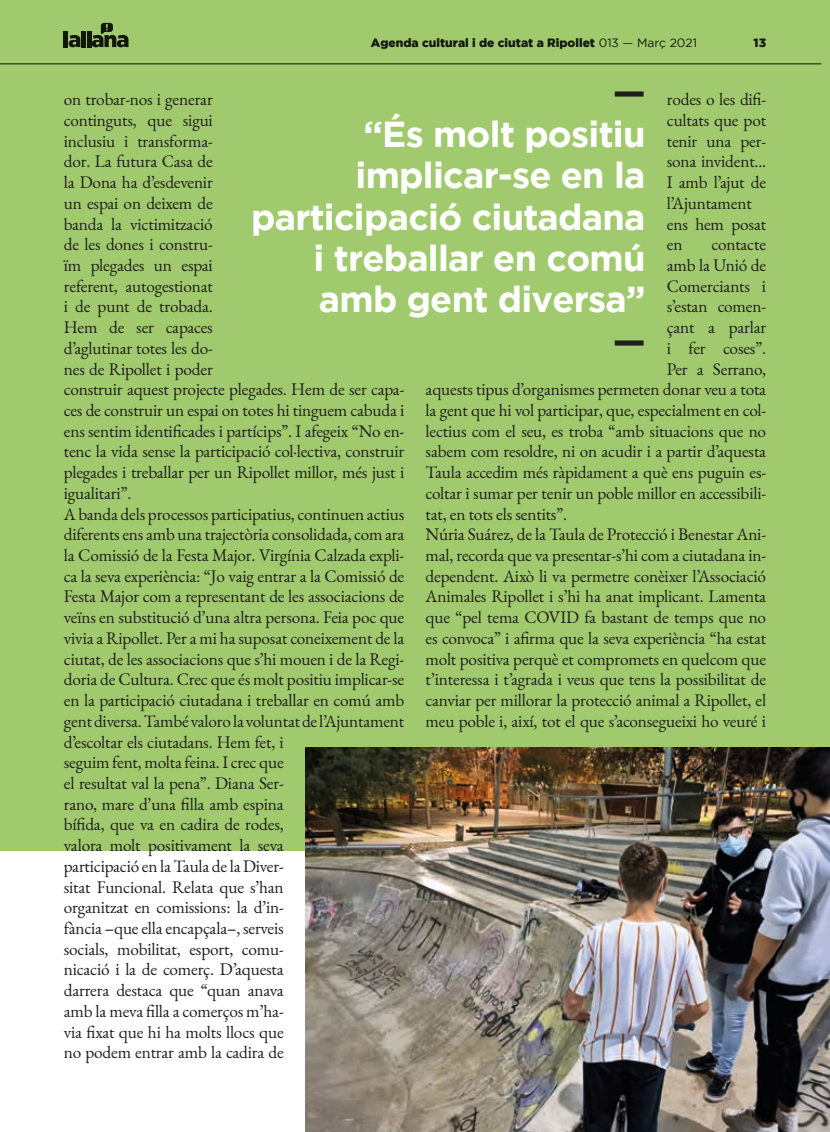
<style>
.page{position:relative;width:830px;height:1132px;background:#fff}
.page>*{position:absolute;margin:0;border:0;box-sizing:border-box;transform-origin:0 0}
.t1{font:700 36px/41.4px "Gotham";letter-spacing:-.02em;color:#fff;text-align:right}
.t2{font:700 36px "Gotham";color:#1d1d1b}
.t3{font:17.25px/20.7px "EB Garamond";letter-spacing:-.01em;color:#1d1d1b}
.t4{font:900 12px "Gotham";color:#1d1d1b}
.s1{font-weight:400}
</style>
<div class="page">
<div style="left:0;top:0;width:829px;height:850px;background:#a1ca6e"></div>
<img style="left:305px;top:747px;width:524px;height:384px">
<p class="t4" style="left:370px;top:36px;width:327px">Agenda cultural i de ciutat a Ripollet <span class="s1">013 — Març 2021</span></p>
<p class="t4" style="left:753px;top:36px;width:14px">13</p>
<h1 class="t2" style="left:613px;top:72px;width:34px">—</h1>
<h1 class="t1" style="left:251px;top:112px;width:395px">“És molt positiu implicar-se en la participació ciutadana i treballar en comú amb gent diversa”</h1>
<h1 class="t2" style="left:613px;top:320px;width:34px">—</h1>
<p class="t3" style="left:64px;top:89px;width:342px">on trobar-nos i generar<br>continguts, que sigui<br>inclusiu i transforma-<br>dor. La futura Casa de<br>la Dona ha d’esdevenir<br>un espai on deixem de<br>banda la victimització<br>de les dones i constru-<br>ïm plegades un espai<br>referent, autogestionat<br>i de punt de trobada.<br>Hem de ser capaces<br>d’aglutinar totes les do-<br>nes de Ripollet i poder<br>construir aquest projecte plegades. Hem de ser capa&shy;ces de construir un espai on totes hi tinguem cabuda i ens sentim identificades i partícips”. I afegeix “No en&shy;tenc la vida sense la participació col·lectiva, construir plegades i treballar per un Ripollet millor, més just i igualitari”.<br>A banda dels processos participatius, continuen actius diferents ens amb una trajectòria consolidada, com ara la Comissió de la Festa Major. Virgínia Calzada expli&shy;ca la seva experiència: “Jo vaig entrar a la Comissió de Festa Major com a representant de les associacions de veïns en substitució d’una altra persona. Feia poc que vivia a Ripollet. Per a mi ha suposat coneixement de la ciutat, de les associacions que s’hi mouen i de la Regi&shy;doria de Cultura. Crec que és molt positiu implicar-se en la participació ciutadana i treballar en comú amb gent diversa. També valoro la voluntat de l’Ajuntament d’escoltar els ciutadans. Hem fet, i<br>seguim fent, molta feina. I crec que<br>el resultat val la pena”. Diana Ser-<br>rano, mare d’una filla amb espina<br>bífida, que va en cadira de rodes,<br>valora molt positivament la seva<br>participació en la Taula de la Diver-<br>sitat Funcional. Relata que s’han<br>organitzat en comissions: la d’in-<br>fància –que ella encapçala–, serveis<br>socials, mobilitat, esport, comu-<br>nicació i la de comerç. D’aquesta<br>darrera destaca que “quan anava<br>amb la meva filla a comerços m’ha-<br>via fixat que hi ha molts llocs que<br>no podem entrar amb la cadira de</p>
<p class="t3" style="left:666px;top:89px;width:101px">rodes o les difi&shy;cultats que pot tenir una per&shy;sona invident...<br>I amb l’ajut de l’Ajuntament ens hem posat en</p>
<p class="t3" style="left:711px;top:234px;width:56px">contacte</p>
<p class="t3" style="left:666px;top:255px;width:101px">amb la Unió de</p>
<p class="t3" style="left:666px;top:275px;width:101px">Comerciants i</p>
<p class="t3" style="left:666px;top:296px;width:101px">s’estan comen-</p>
<p class="t3" style="left:666px;top:317px;width:101px">çant a parlar</p>
<p class="t3" style="left:666px;top:338px;width:101px">i fer coses”.</p>
<p class="t3" style="left:666px;top:358px;width:101px">Per a Serrano,</p>
<p class="t3" style="left:425px;top:379px;width:342px">aquests tipus d’organismes permeten donar veu a tota</p>
<p class="t3" style="left:425px;top:400px;width:340px">la gent que hi vol participar, que, especialment en col·</p>
<p class="t3" style="left:425px;top:420px;width:342px">lectius com el seu, es troba “amb situacions que no</p>
<p class="t3" style="left:425px;top:441px;width:342px">sabem com resoldre, ni on acudir i a partir d’aquesta</p>
<p class="t3" style="left:425px;top:462px;width:342px">Taula accedim més ràpidament a què ens puguin es-</p>
<p class="t3" style="left:425px;top:482px;width:342px">coltar i sumar per tenir un poble millor en accessibili-</p>
<p class="t3" style="left:425px;top:503px;width:143px">tat, en tots els sentits”.</p>
<p class="t3" style="left:425px;top:524px;width:342px">Núria Suárez, de la Taula de Protecció i Benestar Ani-</p>
<p class="t3" style="left:425px;top:545px;width:342px">mal, recorda que va presentar-s’hi com a ciutadana in-</p>
<p class="t3" style="left:425px;top:565px;width:342px">dependent. Això li va permetre conèixer l’Associació</p>
<p class="t3" style="left:425px;top:586px;width:342px">Animales Ripollet i s’hi ha anat implicant. Lamenta</p>
<p class="t3" style="left:425px;top:607px;width:342px">que “pel tema COVID fa bastant de temps que no</p>
<p class="t3" style="left:425px;top:627px;width:342px">es convoca” i afirma que la seva experiència “ha estat</p>
<p class="t3" style="left:425px;top:648px;width:342px">molt positiva perquè et compromets en quelcom que</p>
<p class="t3" style="left:425px;top:669px;width:342px">t’interessa i t’agrada i veus que tens la possibilitat de</p>
<p class="t3" style="left:425px;top:689px;width:342px">canviar per millorar la protecció animal a Ripollet, el</p>
<p class="t3" style="left:425px;top:710px;width:342px">meu poble i, així, tot el que s’aconsegueixi ho veuré i</p>
</div>
